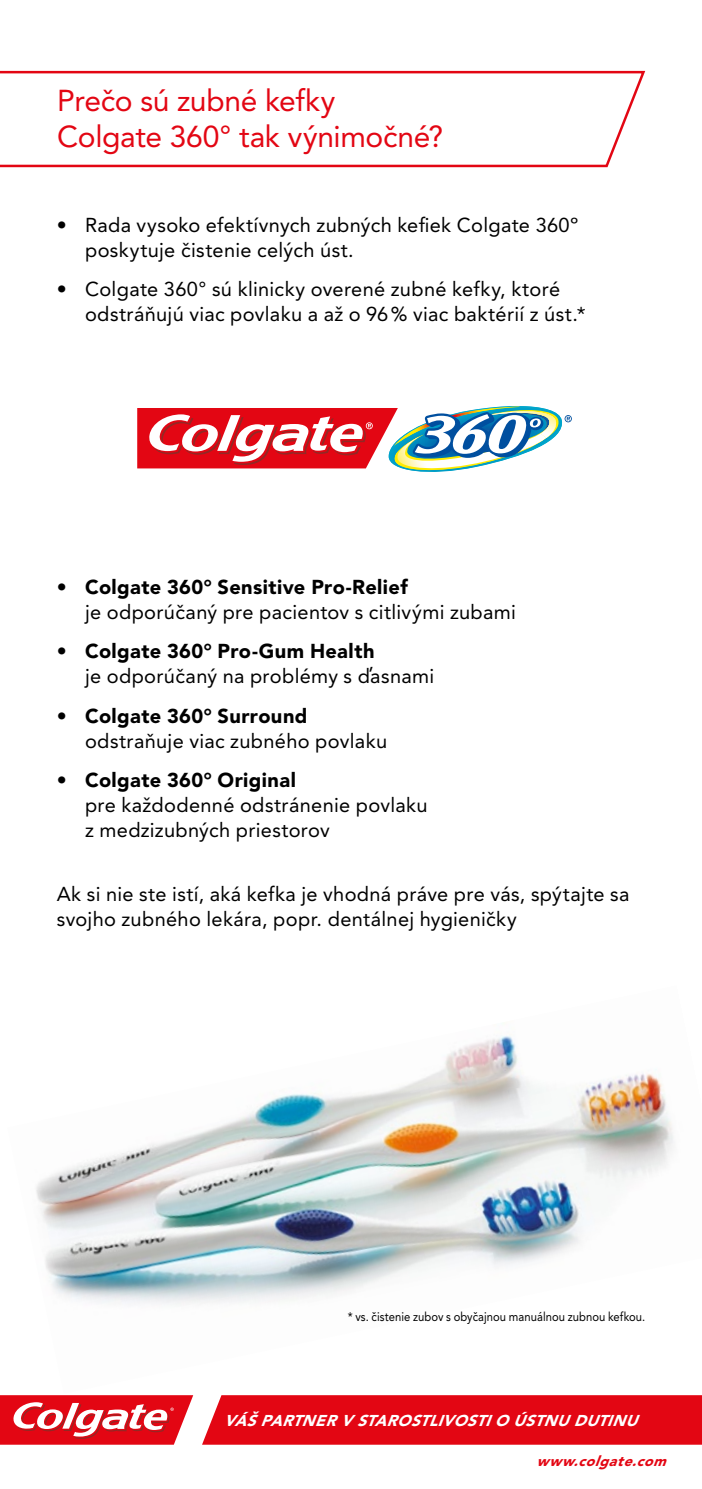
<style>
.page{position:relative;width:702px;height:1489px;background:#fff}
.page>*{position:absolute;margin:0;border:0;box-sizing:border-box;transform-origin:0 0}
.t1{font:30px/36px "Ave Creo";letter-spacing:-.01em;color:#e30613}
.t2{font:20px/25px "Ave Creo";letter-spacing:.015em;color:#000}
.t3{font:700 20px "Ave Creo";letter-spacing:.02em;color:#000}
.t4{font:italic 700 15.5px "Ave Creo";letter-spacing:.005em;color:#fff}
.t5{font:italic 700 14.25px "Ave Creo";color:#e30613}
.t6{font:12.5px "Ave Creo";letter-spacing:.005em;color:#000;scale:.9 1}
</style>
<div class="page">
<img style="left:36px;top:1036px;width:638px;height:269px">
<svg style="left:137px;top:406px;width:435px;height:66px"></svg>
<svg style="left:0;top:70px;width:646px;height:98px"></svg>
<div style="left:202px;top:1395px;width:500px;height:49px;background:#e30613"></div>
<svg style="left:0;top:1395px;width:193px;height:49px"></svg>
<h1 class="t1" style="left:57px;top:82px;width:387px">Prečo sú zubné kefky<br>Colgate 360° tak výnimočné?</h1>
<p class="t2" style="left:85px;top:212px;width:494px;text-indent:-28px">• Rada vysoko efektívnych zubných kefiek Colgate 360º poskytuje čistenie celých úst.</p>
<p class="t2" style="left:85px;top:276px;width:502px;text-indent:-28px">• Colgate 360° sú klinicky overené zubné kefky, ktoré odstráňujú viac povlaku a až o 96% viac baktérií z úst.*</p>
<p class="t3" style="left:57px;top:574px;width:352px">• Colgate 360° Sensitive Pro-Relief</p>
<p class="t2" style="left:85px;top:599px;width:432px">je odporúčaný pre pacientov s citlivými zubami</p>
<p class="t3" style="left:57px;top:638px;width:319px">• Colgate 360° Pro-Gum Health</p>
<p class="t2" style="left:85px;top:663px;width:350px">je odporúčaný na problémy s ďasnami</p>
<p class="t3" style="left:57px;top:702px;width:252px">• Colgate 360° Surround</p>
<p class="t2" style="left:85px;top:727px;width:303px">odstraňuje viac zubného povlaku</p>
<p class="t3" style="left:57px;top:766px;width:241px">• Colgate 360° Original</p>
<p class="t2" style="left:85px;top:792px;width:344px">pre každodenné odstránenie povlaku z medzizubných priestorov</p>
<p class="t2" style="left:57px;top:881px;width:574px">Ak si nie ste istí, aká kefka je vhodná práve pre vás, spýtajte sa svojho zubného lekára, popr. dentálnej hygieničky</p>
<p class="t6" style="left:348px;top:1308px;width:332px">* vs. čistenie zubov s obyčajnou manuálnou zubnou kefkou.</p>
<p class="t4" style="left:224px;top:1409px;width:419px">VÁŠ PARTNER V STAROSTLIVOSTIO ÚSTNU DUTINU</p>
<p class="t5" style="left:536px;top:1451px;width:135px">WWW.COLGATE.COM</p>
</div>
